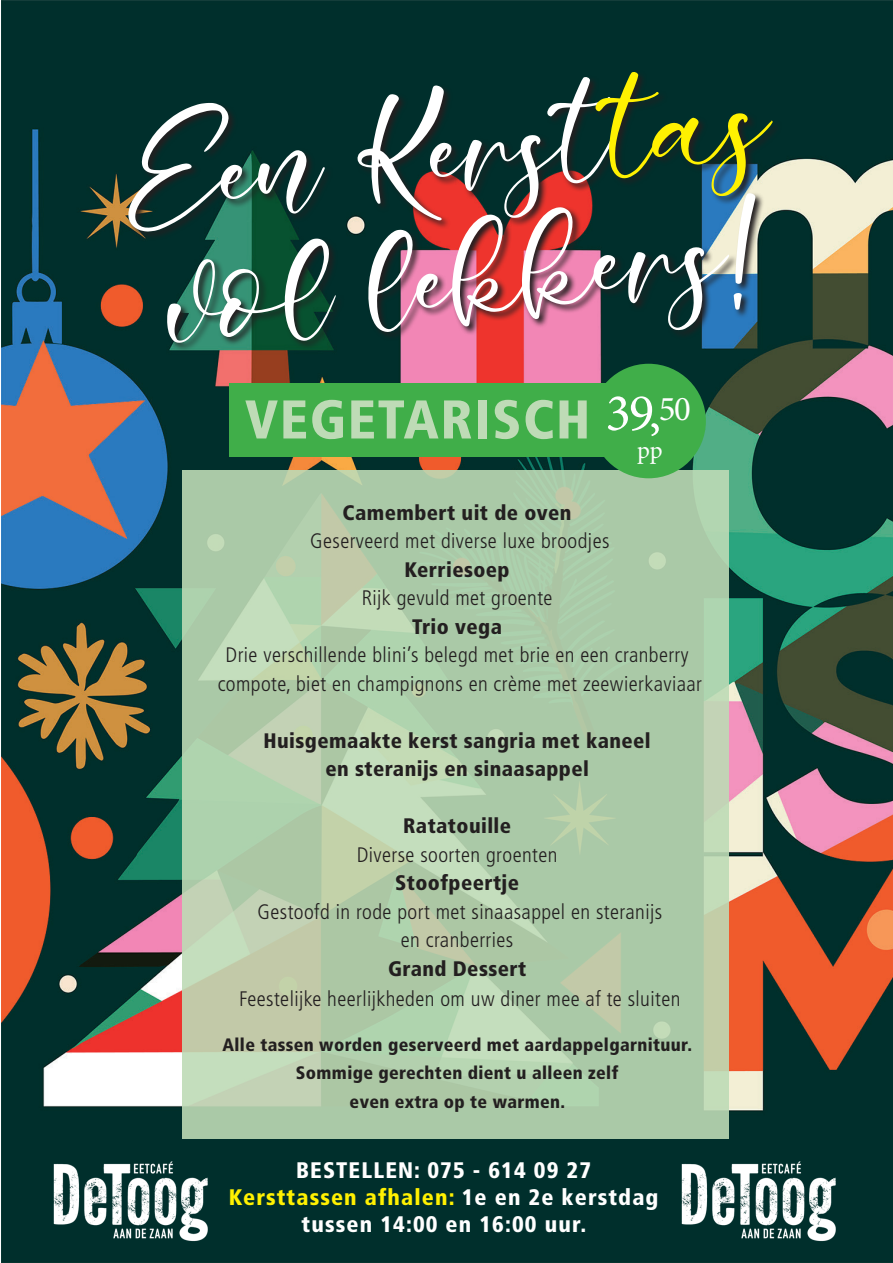
<style>
.page{position:relative;width:893px;height:1263px;background:#fff}
.page>*{position:absolute;margin:0;border:0;box-sizing:border-box;transform-origin:0 0}
.t1{font:107.25px/128.7px "Sweetie Bunny";color:#fff}
.t2{font:900 condensed 54.45px "Frutiger LT Std";letter-spacing:.03em;color:#bedbb6}
.t3{font:24.6px "Minion Pro";color:#fff}
.t4{font:900 condensed 22.5px/27px "Frutiger LT Std";letter-spacing:.05em;color:#fff;text-align:center}
.t5{font:300 condensed 21px/28.5px "Frutiger LT Std";letter-spacing:.02em;color:#231f20;text-align:center}
.t6{font:900 condensed 21px/28.5px "Frutiger LT Std";letter-spacing:.02em;color:#231f20;text-align:center}
.t7{font:900 condensed 18px/28.5px "Frutiger LT Std";letter-spacing:.02em;color:#231f20;text-align:center}
.s1{color:#fff101}
</style>
<div class="page">
<img style="left:1px;top:0;width:892px;height:1263px">
<svg style="left:182px;top:470px;width:546px;height:668px;background:#b0ccaa"></svg>
<svg style="left:127px;top:71px;width:655px;height:281px;background:#2f3f3f"></svg>
<div style="left:230px;top:383px;width:376px;height:74px;background:#40ae49"></div>
<div style="left:591px;top:364px;width:115px;height:114px;background:#40ae49;border-radius:50%"></div>
<img style="left:48px;top:1157px;width:163px;height:90px">
<img style="left:676px;top:1157px;width:162px;height:90px">
<h1 class="t1" style="left:129px;top:118px;width:638px;rotate:-6deg">Een Kerst<span class="s1">tas </span>vol lekkers!</h1>
<h2 class="t2" style="left:245px;top:387px;width:448px">VEGETARISCH <sup>39,</sup><sup>50</sup></h2>
<p class="t3" style="left:637px;top:434px;width:27px">pp</p>
<p class="t6" style="left:343px;top:498px;width:231px">Camembert uit de oven</p>
<p class="t5" style="left:310px;top:527px;width:301px">Geserveerd met diverse luxe broodjes</p>
<p class="t6" style="left:405px;top:555px;width:107px">Kerriesoep</p>
<p class="t5" style="left:362px;top:584px;width:192px">Rijk gevuld met groente</p>
<p class="t6" style="left:412px;top:612px;width:91px">Trio vega</p>
<p class="t5" style="left:218px;top:641px;width:486px">Drie verschillende blini’s belegd met brie en een cranberry compote, biet en champignons en crème met zeewierkaviaar</p>
<p class="t6" style="left:263px;top:726px;width:389px">Huisgemaakte kerst sangria met kaneel en steranijs en sinaasappel</p>
<p class="t6" style="left:403px;top:811px;width:110px">Ratatouille</p>
<p class="t5" style="left:357px;top:840px;width:202px">Diverse soorten groenten</p>
<p class="t6" style="left:395px;top:868px;width:126px">Stoofpeertje</p>
<p class="t5" style="left:258px;top:897px;width:406px">Gestoofd in rode port met sinaasappel en steranijs en cranberries</p>
<p class="t6" style="left:388px;top:954px;width:140px">Grand Dessert</p>
<p class="t5" style="left:239px;top:984px;width:443px">Feestelijke heerlijkheden om uw diner mee af te sluiten</p>
<p class="t7" style="left:223px;top:1030px;width:471px">Alle tassen worden geserveerd met aardappelgarnituur.<br>Sommige gerechten dient u alleen zelf<br>even extra op te warmen.</p>
<p class="t4" style="left:229px;top:1156px;width:431px">BESTELLEN: 075 - 614 09 27<br><span class="s1">Kersttassen afhalen:</span> 1e en 2e kerstdag tussen 14:00 en 16:00 uur.</p>
</div>
